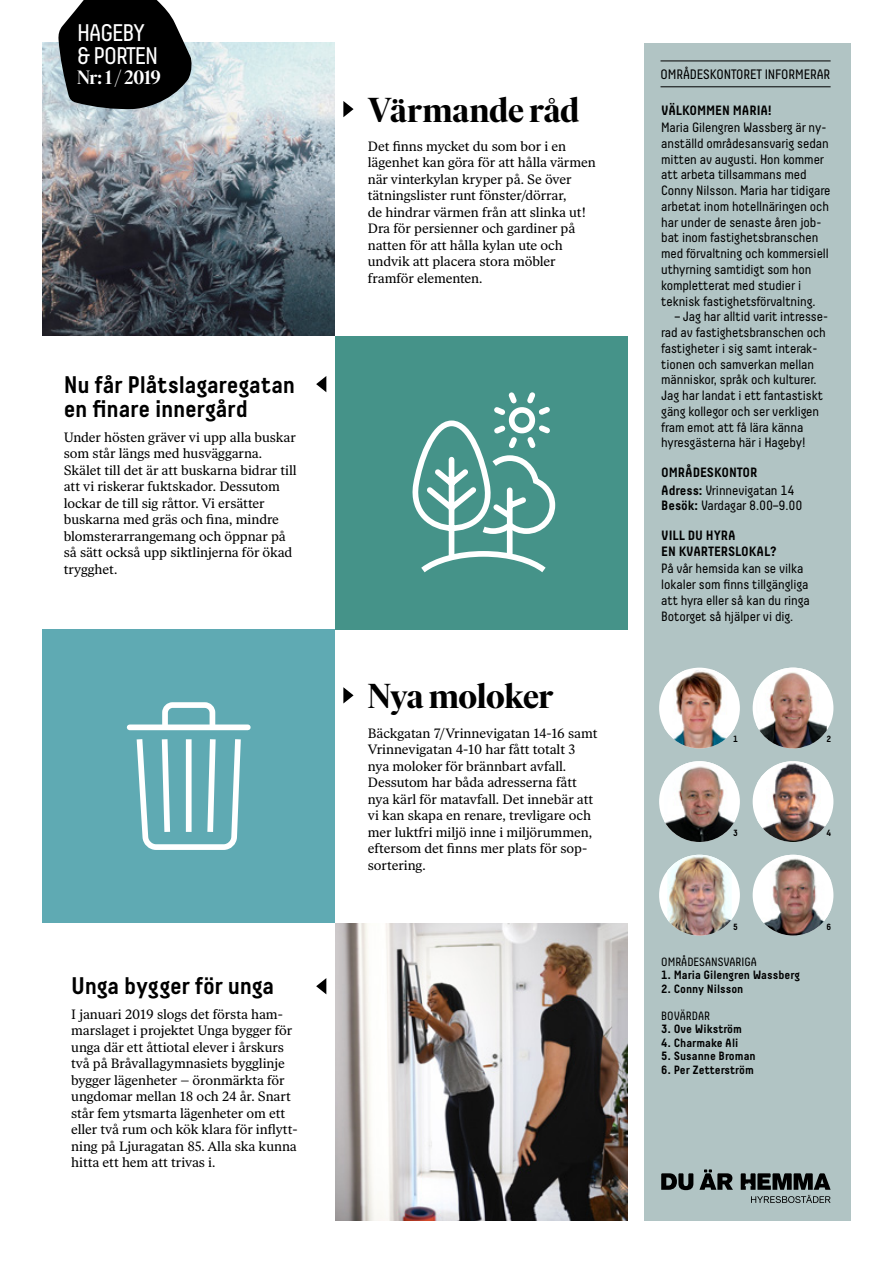
<style>
.page{position:relative;width:893px;height:1263px;background:#fff}
.page>*{position:absolute;margin:0;border:0;box-sizing:border-box;transform-origin:0 0}
.t1{font:700 34.5px "Ivar Display";letter-spacing:-.01em;color:#000}
.t2{font:700 24px/24px "Decima Pro";letter-spacing:-.01em;color:#000}
.t3{font:24px/22.8px "Decima Pro";letter-spacing:-.04em;color:#fff}
.t4{font:600 19.2px "Ivar Display";letter-spacing:-.01em;color:#fff}
.t5{font:13.65px "Decima Pro";letter-spacing:-.005em;color:#000}
.t6{font:13.5px/16.5px "Ivar Text";letter-spacing:-.005em;color:#000}
.t7{font:13.5px/15.8px "Decima Pro";letter-spacing:-.005em;color:#000}
.t8{font:700 13.5px/17.2px "Decima Pro";letter-spacing:-.005em;color:#000}
.t9{font:700 12px "Decima Pro";color:#000}
.t10{font:12px "Decima Pro";color:#000}
.t11{font:700 9px "Decima Pro";color:#000}
.s1{font-weight:400}
.s2{font-weight:700}
</style>
<div class="page">
<img style="left:335px;top:923px;width:292px;height:297px">
<img style="left:43px;top:43px;width:292px;height:293px">
<svg style="left:343px;top:101px;width:11px;height:16px"></svg>
<div style="left:43px;top:629px;width:292px;height:294px;background:#5faab3"></div>
<div style="left:644px;top:43px;width:206px;height:1177px;background:#b1c4c4"></div>
<hr style="left:660px;top:61px;width:171px;height:1px;background:#000">
<hr style="left:660px;top:86px;width:171px;height:1px;background:#000">
<svg style="left:316px;top:978px;width:10px;height:16px"></svg>
<svg style="left:316px;top:376px;width:10px;height:16px"></svg>
<svg style="left:58px;top:0;width:135px;height:110px;background:#292b2c"></svg>
<svg style="left:699px;top:1169px;width:34px;height:21px"></svg>
<svg style="left:661px;top:1173px;width:32px;height:17px"></svg>
<svg style="left:741px;top:1173px;width:89px;height:30px"></svg>
<div style="left:659px;top:668px;width:81px;height:80px;background:#fff;border-radius:50%"></div>
<img style="left:664px;top:670px;width:71px;height:78px">
<div style="left:659px;top:761px;width:81px;height:81px;background:#fff;border-radius:50%"></div>
<img style="left:664px;top:761px;width:71px;height:81px">
<div style="left:659px;top:855px;width:81px;height:80px;background:#fff;border-radius:50%"></div>
<img style="left:667px;top:855px;width:65px;height:80px">
<div style="left:753px;top:668px;width:80px;height:80px;background:#fff;border-radius:50%"></div>
<img style="left:756px;top:668px;width:71px;height:80px">
<div style="left:753px;top:761px;width:80px;height:81px;background:#fff;border-radius:50%"></div>
<img style="left:757px;top:761px;width:72px;height:81px">
<div style="left:753px;top:855px;width:80px;height:80px;background:#fff;border-radius:50%"></div>
<img style="left:761px;top:855px;width:70px;height:80px">
<svg style="left:133px;top:702px;width:111px;height:148px"></svg>
<div style="left:130px;top:724px;width:118px;height:6px;background:#fff"></div>
<div style="left:335px;top:336px;width:292px;height:293px;background:#459389"></div>
<svg style="left:343px;top:687px;width:11px;height:16px"></svg>
<svg style="left:412px;top:392px;width:144px;height:181px"></svg>
<h2 class="t3" style="left:77px;top:21px;width:83px">HAGEBY &amp; PORTEN</h2>
<h3 class="t4" style="left:77px;top:67px;width:85px">Nr: 1 / 2019</h3>
<p class="t5" style="left:660px;top:66px;width:171px">OMRÅDESKONTORET INFORMERAR</p>
<h2 class="t2" style="left:64px;top:372px;width:233px">Nu får Plåtslagaregatan en finare innergård</h2>
<p class="t6" style="left:64px;top:429px;width:234px">Under hösten gräver vi upp alla buskar som står längs med husväggarna.<br>Skälet till det är att buskarna bidrar till att vi riskerar fuktskador. Dessutom lockar de till sig råttor. Vi ersätter buskarna med gräs och fina, mindre blomsterarrangemang och öppnar på så sätt också upp siktlinjerna för ökad trygghet.</p>
<h2 class="t2" style="left:71px;top:973px;width:204px">Unga bygger för unga</h2>
<p class="t6" style="left:71px;top:1006px;width:228px">I januari 2019 slogs det första ham&shy;marslaget i projektet Unga bygger för unga där ett åttiotal elever i årskurs två på Bråvallagymnasiets bygglinje bygger lägenheter – öronmärkta för ungdomar mellan 18 och 24 år. Snart står fem ytsmarta lägenheter om ett eller två rum och kök klara för inflytt&shy;ning på Ljuragatan 85. Alla ska kunna hitta ett hem att trivas i.</p>
<h1 class="t1" style="left:368px;top:91px;width:213px">Värmande råd</h1>
<p class="t6" style="left:368px;top:138px;width:229px">Det finns mycket du som bor i en lägenhet kan göra för att hålla värmen när vinterkylan kryper på. Se över tätningslister runt fönster/dörrar,<br>de hindrar värmen från att slinka ut!<br>Dra för persienner och gardiner på natten för att hålla kylan ute och undvik att placera stora möbler framför elementen.</p>
<h1 class="t1" style="left:368px;top:677px;width:187px">Nya moloker</h1>
<p class="t6" style="left:368px;top:725px;width:231px">Bäckgatan 7/Vrinnevigatan 14-16 samt Vrinnevigatan 4-10 har fått totalt 3 nya moloker för brännbart avfall.<br>Dessutom har båda adresserna fått nya kärl för matavfall. Det innebär att vi kan skapa en renare, trevligare och mer luktfri miljö inne i miljörummen, eftersom det finns mer plats för sop&shy;sortering.</p>
<p class="t8" style="left:661px;top:101px;width:112px">VÄLKOMMEN MARIA!</p>
<p class="t7" style="left:661px;top:120px;width:171px">Maria Gilengren Wassberg är ny&shy;anställd områdesansvarig sedan mitten av augusti. Hon kommer att arbeta tillsammans med<br>Conny Nilsson. Maria har tidigare arbetat inom hotellnäringen och har under de senaste åren job&shy;bat inom fastighetsbranschen med förvaltning och kommersiell uthyrning samtidigt som hon kompletterat med studier i teknisk fastighetsförvaltning.</p>
<p class="t7" style="left:661px;top:309px;width:168px;text-indent:13px">– Jag har alltid varit intresse&shy;rad av fastighetsbranschen och fastigheter i sig samt interak&shy;tionen och samverkan mellan människor, språk och kulturer.<br>Jag har landat i ett fantastiskt gäng kollegor och ser verkligen fram emot att få lära känna hyresgästerna här i Hageby!</p>
<p class="t8" style="left:661px;top:464px;width:135px">OMRÅDESKONTOR<br>Adress: <span class="s1">Vrinnevigatan 14</span></p>
<p class="t7" style="left:661px;top:498px;width:143px"><span class="s2">Besök:</span> Vardagar 8.00–9.00</p>
<p class="t8" style="left:661px;top:528px;width:117px;line-height:15.8px">VILL DU HYRA<br>EN KVARTERSLOKAL?</p>
<p class="t7" style="left:661px;top:561px;width:150px">På vår hemsida kan se vilka lokaler som finns tillgängliga att hyra eller så kan du ringa<br>Botorget så hjälper vi dig.</p>
<p class="t11" style="left:733px;top:734px;width:6px">1</p>
<p class="t11" style="left:827px;top:734px;width:6px">2</p>
<p class="t11" style="left:733px;top:827px;width:6px">3</p>
<p class="t11" style="left:827px;top:827px;width:6px">4</p>
<p class="t11" style="left:733px;top:921px;width:6px">5</p>
<p class="t10" style="left:661px;top:955px;width:97px">OMRÅDESANSVARIGA</p>
<p class="t9" style="left:661px;top:968px;width:140px">1. Maria Gilengren Wassberg</p>
<p class="t9" style="left:661px;top:981px;width:84px">2. Conny Nilsson</p>
<p class="t10" style="left:661px;top:1009px;width:50px">BOVÄRDAR</p>
<p class="t9" style="left:661px;top:1022px;width:82px">3. Ove Wikström</p>
<p class="t9" style="left:661px;top:1035px;width:79px">4. Charmake Ali</p>
<p class="t9" style="left:661px;top:1049px;width:96px">5. Susanne Broman</p>
<p class="t9" style="left:661px;top:1062px;width:94px">6. Per Zetterström</p>
<p class="t11" style="left:827px;top:921px;width:6px">6</p>
</div>
